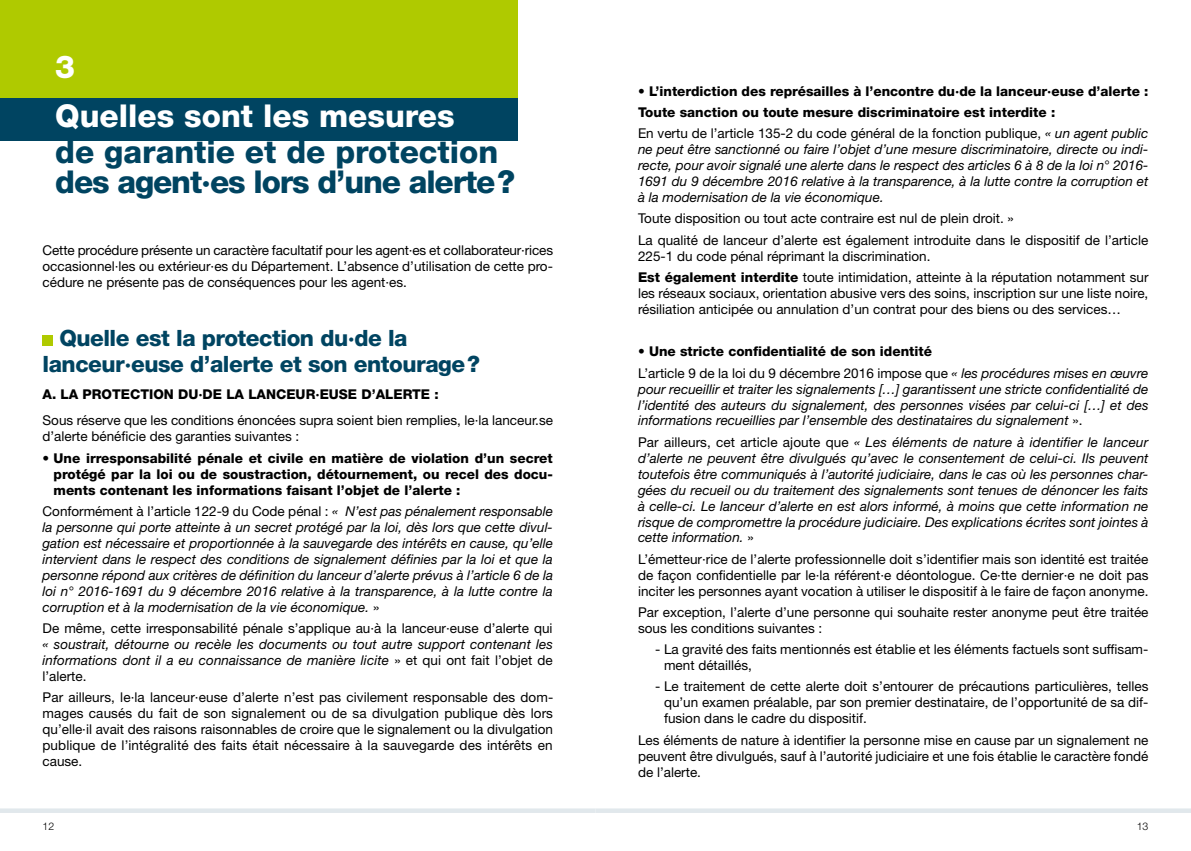
<style>
.page{position:relative;width:1191px;height:851px;background:#fff}
.page>*{position:absolute;margin:0;border:0;box-sizing:border-box;transform-origin:0 0}
.t1{font:800 31.5px/30px "Helvetica Neue LT Std";letter-spacing:-.01em;color:#004461}
.t2{font:800 31.5px "Helvetica Neue LT Std";color:#fff}
.t3{font:800 22.5px/26.5px "Helvetica Neue LT Std";letter-spacing:-.02em;color:#004461}
.t4{font:13.5px/15.9px "Helvetica Neue LT Std";color:#000}
.t5{font:italic 13.5px/15.9px "Helvetica Neue LT Std";color:#000;text-align:justify}
.t6{font:800 13.5px/15.9px "Helvetica Neue LT Std";color:#000;text-align:justify}
.t7{font:300 10.5px "Helvetica Neue LT Std";color:#000}
.s1{font-weight:400}
.s2{font-style:normal}
.s3{font-weight:400;font-style:italic}
.s4{font-weight:800}
.s5{font-style:italic}
</style>
<div class="page">
<svg style="left:595px;top:808px;width:596px;height:4px;background:#e4eaee"></svg>
<svg style="left:0;top:808px;width:595px;height:4px;background:#e4eaee"></svg>
<div style="left:0;top:0;width:517px;height:98px;background:#afca00"></div>
<div style="left:0;top:98px;width:517px;height:42px;background:#004461"></div>
<div style="left:43px;top:335px;width:10px;height:10px;background:#afca00"></div>
<h1 class="t2" style="left:55px;top:48px;width:21px">3</h1>
<h1 class="t2" style="left:55px;top:97px;width:401px">Quelles sont les mesures</h1>
<h1 class="t1" style="left:55px;top:137px;width:461px">de garantie et de protection des agent·es lors d’une alerte?</h1>
<p class="t4" style="left:43px;top:242px;width:512px;text-align:justify">Cette procédure présente un caractère facultatif pour les agent·es et collaborateur·rices occasionnel·les ou extérieur·es du Département. L’absence d’utilisation de cette pro&shy;cédure ne présente pas de conséquences pour les agent·es.</p>
<h2 class="t3" style="left:43px;top:324px;width:439px;text-indent:17px">Quelle est la protection du·de la lanceur·euse d’alerte et son entourage?</h2>
<p class="t6" style="left:43px;top:386px;width:398px">A. LA PROTECTION DU·DE LA LANCEUR·EUSE D’ALERTE :</p>
<p class="t4" style="left:43px;top:412px;width:512px">Sous réserve que les conditions énoncées supra soient bien remplies, le·la lanceur.se d’alerte bénéficie des garanties suivantes :</p>
<p class="t6" style="left:54px;top:450px;width:501px;text-indent:-11px"><span class="s1">•</span> Une irresponsabilité pénale et civile en matière de violation d’un secret protégé par la loi ou de soustraction, détournement, ou recel des docu&shy;ments contenant les informations faisant l’objet de l’alerte :</p>
<p class="t5" style="left:43px;top:502px;width:512px"><span class="s2">Conformément à l’article 122-9 du Code pénal :</span> « N’est pas pénalement responsable la personne qui porte atteinte à un secret protégé par la loi, dès lors que cette divul&shy;gation est nécessaire et proportionnée à la sauvegarde des intérêts en cause, qu’elle intervient dans le respect des conditions de signalement définies par la loi et que la personne répond aux critères de définition du lanceur d’alerte prévus à l’article 6 de la loi n° 2016-1691 du 9 décembre 2016 relative à la transparence, à la lutte contre la corruption et à la modernisation de la vie économique. <span class="s2">»</span></p>
<p class="t4" style="left:43px;top:619px;width:511px">De même, cette irresponsabilité pénale s’applique au·à la lanceur·euse d’alerte qui</p>
<p class="t5" style="left:43px;top:635px;width:512px">« soustrait, détourne ou recèle les documents ou tout autre support contenant les informations dont il a eu connaissance de manière licite <span class="s2">» et qui ont fait l’objet de l’alerte.</span></p>
<p class="t4" style="left:43px;top:688px;width:512px;text-align:justify">Par ailleurs, le·la lanceur·euse d’alerte n’est pas civilement responsable des dom&shy;mages causés du fait de son signalement ou de sa divulgation publique dès lors qu’elle·il avait des raisons raisonnables de croire que le signalement ou la divulgation publique de l’intégralité des faits était nécessaire à la sauvegarde des intérêts en cause.</p>
<p class="t6" style="left:638px;top:80px;width:512px;line-height:21.3px;text-align:left"><span class="s1">•</span> L’interdiction des représailles à l’encontre du·de la lanceur·euse d’alerte :<br>Toute sanction ou toute mesure discriminatoire est interdite :<br><span class="s1">En vertu de l’article 135-2 du code général de la fonction publique,</span> <span class="s3">« un agent public</span></p>
<p class="t5" style="left:638px;top:141px;width:512px">ne peut être sanctionné ou faire l’objet d’une mesure discriminatoire, directe ou indi&shy;recte, pour avoir signalé une alerte dans le respect des articles 6 à 8 de la loi n° 2016- 1691 du 9 décembre 2016 relative à la transparence, à la lutte contre la corruption et à la modernisation de la vie économique.</p>
<p class="t4" style="left:638px;top:207px;width:512px;line-height:21.3px">Toute disposition ou tout acte contraire est nul de plein droit. »<br>La qualité de lanceur d’alerte est également introduite dans le dispositif de l’article</p>
<p class="t4" style="left:638px;top:245px;width:512px;line-height:21.3px">225-1 du code pénal réprimant la discrimination.<br><span class="s4">Est également interdite</span> toute intimidation, atteinte à la réputation notamment sur</p>
<p class="t4" style="left:638px;top:285px;width:512px">les réseaux sociaux, orientation abusive vers des soins, inscription sur une liste noire, résiliation anticipée ou annulation d’un contrat pour des biens ou des services…</p>
<p class="t4" style="left:638px;top:340px;width:512px;line-height:21.3px"><span class="s4">• Une stricte confidentialité de son identité<br></span>L’article 9 de la loi du 9 décembre 2016 impose que <span class="s5">« les procédures mises en œuvre</span></p>
<p class="t5" style="left:638px;top:380px;width:512px">pour recueillir et traiter les signalements […] garantissent une stricte confidentialité de l’identité des auteurs du signalement, des personnes visées par celui-ci […] et des informations recueillies par l’ensemble des destinataires du signalement <span class="s2">».</span></p>
<p class="t5" style="left:638px;top:433px;width:512px"><span class="s2">Par ailleurs, cet article ajoute que</span> « Les éléments de nature à identifier le lanceur d’alerte ne peuvent être divulgués qu’avec le consentement de celui-ci. Ils peuvent toutefois être communiqués à l’autorité judiciaire, dans le cas où les personnes char&shy;gées du recueil ou du traitement des signalements sont tenues de dénoncer les faits à celle-ci. Le lanceur d’alerte en est alors informé, à moins que cette information ne risque de compromettre la procédure judiciaire. Des explications écrites sont jointes à cette information. <span class="s2">»</span></p>
<p class="t4" style="left:638px;top:550px;width:512px;text-align:justify">L’émetteur·rice de l’alerte professionnelle doit s’identifier mais son identité est traitée de façon confidentielle par le·la référent·e déontologue. Ce·tte dernier·e ne doit pas inciter les personnes ayant vocation à utiliser le dispositif à le faire de façon anonyme.</p>
<p class="t4" style="left:638px;top:603px;width:512px">Par exception, l’alerte d’une personne qui souhaite rester anonyme peut être traitée sous les conditions suivantes :</p>
<p class="t4" style="left:664px;top:641px;width:486px;text-indent:-9px">- La gravité des faits mentionnés est établie et les éléments factuels sont suffisam&shy;ment détaillés,</p>
<p class="t4" style="left:664px;top:678px;width:486px;text-align:justify;text-indent:-9px">- Le traitement de cette alerte doit s’entourer de précautions particulières, telles qu’un examen préalable, par son premier destinataire, de l’opportunité de sa dif&shy;fusion dans le cadre du dispositif.</p>
<p class="t4" style="left:638px;top:731px;width:512px;text-align:justify">Les éléments de nature à identifier la personne mise en cause par un signalement ne peuvent être divulgués, sauf à l’autorité judiciaire et une fois établie le caractère fondé de l’alerte.</p>
<p class="t7" style="left:43px;top:819px;width:13px">12</p>
<p class="t7" style="left:1136px;top:819px;width:13px">13</p>
</div>
